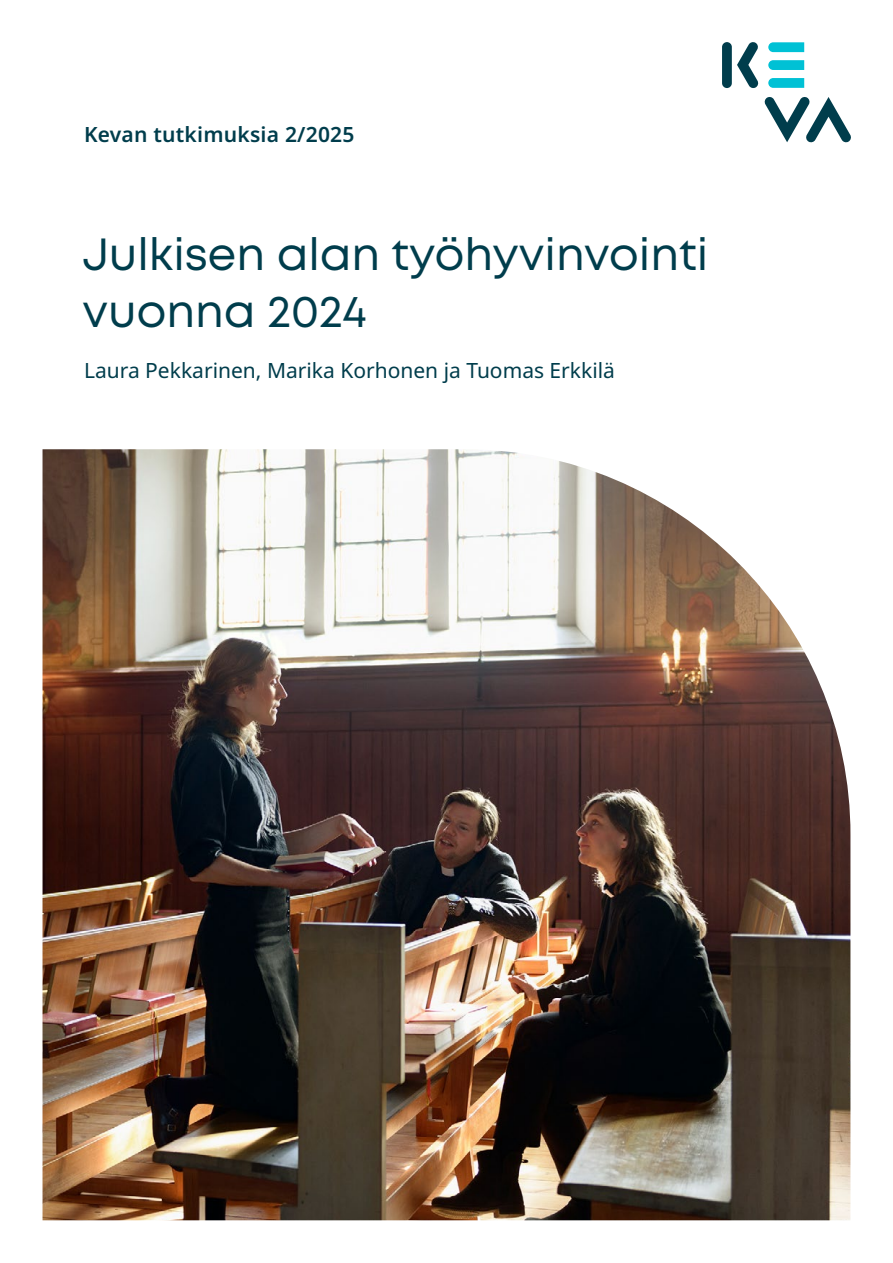
<style>
.page{position:relative;width:893px;height:1263px;background:#fff}
.page>*{position:absolute;margin:0;border:0;box-sizing:border-box;transform-origin:0 0}
.Uusi_H1{font:45px/57px "Mont";color:#003d4c}
.Kannen_tekijätiedot{font:21px "Noto Sans";color:#003d4c}
.Tutkimus_otsikko{font:600 21px "Noto Sans";letter-spacing:.01em;color:#003d4c}
</style>
<div class="page">
<svg style="left:722px;top:42px;width:129px;height:101px"></svg>
<img style="left:43px;top:449px;width:807px;height:771px">
<p class="Tutkimus_otsikko" style="left:84px;top:120px;width:272px">Kevan tutkimuksia 2/2025</p>
<h1 class="Uusi_H1" style="left:82px;top:226px;width:627px">Julkisen alan työhyvinvointi vuonna 2024</h1>
<p class="Kannen_tekijätiedot" style="left:84px;top:355px;width:532px">Laura Pekkarinen, Marika Korhonen ja Tuomas Erkkilä</p>
</div>
